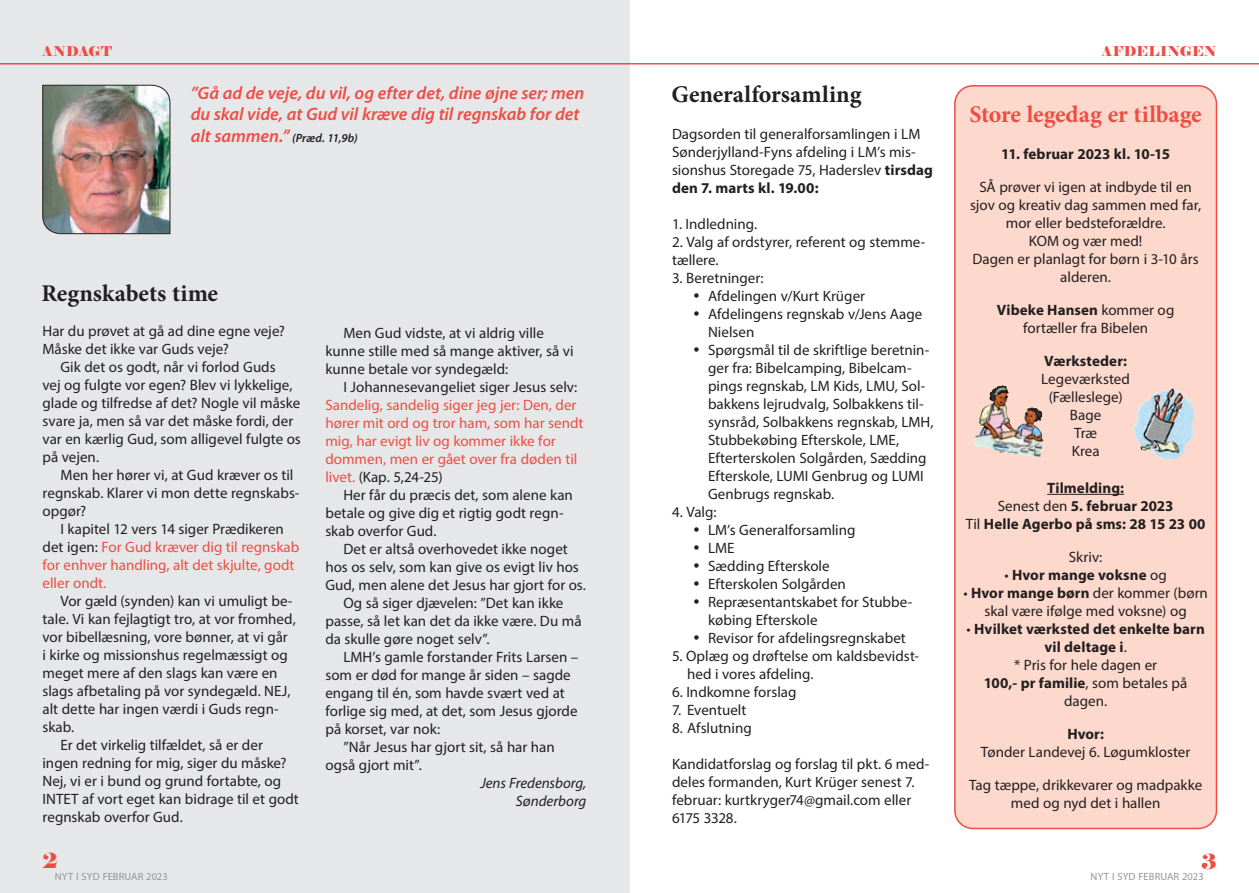
<style>
.page{position:relative;width:1259px;height:893px;background:#fff}
.page>*{position:absolute;margin:0;border:0;box-sizing:border-box;transform-origin:0 0}
.A_Fremhævet_tekst_ve{font:700 24px "Minion Pro";color:#231f20}
.A_Fremhævet_tekst_ve-2{font:700 24px "Minion Pro";letter-spacing:-.01em;color:#ef4d44}
.t1{font:21px "Elephant";color:#ef4d44}
.A_Fremhævet_tekst_ve-3{font:italic 600 18px/21.6px "Myriad Pro";letter-spacing:-.005em;color:#ef4d44}
.A_Brødtekst{font:15px/18px "Myriad Pro";color:#231f20}
.A_Brødtekst_1__afsni{font:15px/18px "Myriad Pro";color:#231f20}
.A_Brødtekst-2{font:15px/18px "Myriad Pro";color:#ef4d44}
.A_Brødtekst-3{font:700 15px/18px "Myriad Pro";letter-spacing:.005em;color:#231f20;text-align:center}
.A_Brødtekst-4{font:italic 15px "Myriad Pro";color:#231f20}
.B_Toptekst_venstre{font:13.5px "Elephant";letter-spacing:.03em;color:#ef4d44}
.A_Fremhævet_tekst_ve-4{font:italic 600 12px "Myriad Pro";letter-spacing:.015em;color:#231f20}
.B_Bundtekst_højre{font:10.5px "Myriad Pro";letter-spacing:.01em;color:#939598}
.s1{font-size:18px;color:#ef4d44}
.s2{color:#231f20}
.s3{font-weight:700}
.s4{font-weight:400}
</style>
<div class="page">
<div style="left:955px;top:86px;width:261px;height:742px;background:#fcd9cc;border-radius:18px"></div>
<div style="left:954px;top:85px;width:263px;height:744px;border:2px solid #ef4d44;border-radius:18px"></div>
<div style="left:0;top:0;width:629px;height:893px;background:#e6e7e9"></div>
<img style="left:42px;top:85px;width:128px;height:149px">
<hr style="left:0;top:63px;width:1259px;height:2px;background:#ef4d44">
<hr style="left:1047px;top:494px;width:77px;height:1px;background:#231f20">
<img style="left:974px;top:385px;width:69px;height:73px">
<img style="left:1134px;top:388px;width:60px;height:72px">
<p class="B_Toptekst_venstre" style="left:43px;top:42px;width:71px">ANDAGT</p>
<p class="A_Fremhævet_tekst_ve-3" style="left:191px;top:81px;width:395px">”Gå ad de veje, du vil, og efter det, dine øjne ser; men du skal vide, at Gud vil kræve dig til regnskab for det</p>
<p class="A_Fremhævet_tekst_ve-4" style="left:191px;top:130px;width:169px"><span class="s1">alt sammen.”</span> (Præd. 11,9b)</p>
<p class="A_Fremhævet_tekst_ve" style="left:41px;top:277px;width:178px">Regnskabets time</p>
<p class="A_Brødtekst_1__afsni" style="left:43px;top:322px;width:244px">Har du prøvet at gå ad dine egne veje?<br>Måske det ikke var Guds veje?</p>
<p class="A_Brødtekst" style="left:43px;top:358px;width:260px;text-indent:18px">Gik det os godt, når vi forlod Guds<br>vej og fulgte vor egen? Blev vi lykkelige, glade og tilfredse af det? Nogle vil måske svare ja, men så var det måske fordi, der var en kærlig Gud, som alligevel fulgte os på vejen.</p>
<p class="A_Brødtekst" style="left:43px;top:466px;width:258px;text-indent:18px">Men her hører vi, at Gud kræver os til regnskab. Klarer vi mon dette regnskabs&shy;opgør?</p>
<p class="A_Brødtekst-2" style="left:43px;top:520px;width:258px;text-indent:18px"><span class="s2">I kapitel 12 vers 14 siger Prædikeren det igen:</span> For Gud kræver dig til regnskab for enhver handling, alt det skjulte, godt eller ondt.</p>
<p class="A_Brødtekst" style="left:43px;top:592px;width:255px;text-indent:18px">Vor gæld (synden) kan vi umuligt be&shy;tale. Vi kan fejlagtigt tro, at vor fromhed, vor bibellæsning, vore bønner, at vi går<br>i kirke og missionshus regelmæssigt og meget mere af den slags kan være en slags afbetaling på vor syndegæld. NEJ, alt dette har ingen værdi i Guds regn&shy;skab.</p>
<p class="A_Brødtekst" style="left:43px;top:736px;width:258px;text-indent:18px">Er det virkelig tilfældet, så er der ingen redning for mig, siger du måske?<br>Nej, vi er i bund og grund fortabte, og INTET af vort eget kan bidrage til et godt regnskab overfor Gud.</p>
<h2 class="t1" style="left:43px;top:848px;width:17px">2</h2>
<p class="B_Bundtekst_højre" style="left:55px;top:869px;width:115px">NYT I SYD FEBRUAR 2023</p>
<p class="B_Bundtekst_højre" style="left:157px;top:870px;width:12px">17</p>
<p class="A_Brødtekst" style="left:325px;top:323px;width:250px;text-indent:18px">Men Gud vidste, at vi aldrig ville kunne stille med så mange aktiver, så vi kunne betale vor syndegæld:</p>
<p class="A_Brødtekst-2" style="left:325px;top:377px;width:260px;text-indent:18px"><span class="s2">I Johannesevangeliet siger Jesus selv:<br></span>Sandelig, sandelig siger jeg jer: Den, der hører mit ord og tror ham, som har sendt mig, har evigt liv og kommer ikke for dommen, men er gået over fra døden til livet. <span class="s2">(Kap. 5,24-25)</span></p>
<p class="A_Brødtekst" style="left:325px;top:485px;width:249px;text-indent:18px">Her får du præcis det, som alene kan betale og give dig et rigtig godt regn&shy;skab overfor Gud.</p>
<p class="A_Brødtekst" style="left:325px;top:539px;width:262px;text-align:center">Det er altså overhovedet ikke noget<br>hos os selv, som kan give os evigt liv hos<br>Gud, men alene det Jesus har gjort for os.</p>
<p class="A_Brødtekst" style="left:325px;top:593px;width:258px;text-indent:18px">Og så siger djævelen: ”Det kan ikke passe, så let kan det da ikke være. Du må da skulle gøre noget selv”.</p>
<p class="A_Brødtekst" style="left:325px;top:647px;width:255px;text-indent:18px">LMH’s gamle forstander Frits Larsen – som er død for mange år siden – sagde engang til én, som havde svært ved at forlige sig med, at det, som Jesus gjorde på korset, var nok:</p>
<p class="A_Brødtekst" style="left:325px;top:737px;width:231px;text-indent:18px">”Når Jesus har gjort sit, så har han også gjort mit”.</p>
<p class="A_Brødtekst-4" style="left:480px;top:773px;width:108px">Jens Fredensborg,</p>
<p class="A_Brødtekst-4" style="left:516px;top:791px;width:72px">Sønderborg</p>
<p class="A_Fremhævet_tekst_ve" style="left:671px;top:78px;width:191px">Generalforsamling</p>
<p class="A_Brødtekst_1__afsni" style="left:672px;top:125px;width:262px">Dagsorden til generalforsamlingen i LM Sønderjylland-Fyns afdeling i LM’s mis&shy;sionshus Storegade 75, Haderslev <span class="s3">tirsdag den 7. marts kl. 19.00:</span></p>
<p class="A_Brødtekst_1__afsni" style="left:672px;top:215px;width:87px">1. Indledning.</p>
<p class="A_Brødtekst_1__afsni" style="left:672px;top:233px;width:255px">2. Valg af ordstyrer, referent og stemme&shy;tællere.</p>
<p class="A_Brødtekst_1__afsni" style="left:672px;top:269px;width:93px">3. Beretninger:</p>
<p class="A_Brødtekst_1__afsni" style="left:693px;top:287px;width:173px">• Afdelingen v/Kurt Krüger</p>
<p class="A_Brødtekst_1__afsni" style="left:693px;top:305px;width:230px">• Afdelingens regnskab v/Jens Aage</p>
<p class="A_Brødtekst_1__afsni" style="left:708px;top:323px;width:48px">Nielsen</p>
<p class="A_Brødtekst_1__afsni" style="left:693px;top:341px;width:238px">• Spørgsmål til de skriftlige beretnin-</p>
<p class="A_Brødtekst_1__afsni" style="left:708px;top:359px;width:205px">ger fra: Bibelcamping, Bibelcam-</p>
<p class="A_Brødtekst_1__afsni" style="left:708px;top:377px;width:219px">pings regnskab, LM Kids, LMU, Sol-</p>
<p class="A_Brødtekst_1__afsni" style="left:708px;top:395px;width:217px">bakkens lejrudvalg, Solbakkens til-</p>
<p class="A_Brødtekst_1__afsni" style="left:708px;top:413px;width:227px">synsråd, Solbakkens regnskab, LMH,</p>
<p class="A_Brødtekst_1__afsni" style="left:708px;top:431px;width:220px">Stubbekøbing Efterskole, LME,<br>Efterterskolen Solgården, Sædding</p>
<p class="A_Brødtekst_1__afsni" style="left:708px;top:467px;width:217px">Efterskole, LUMI Genbrug og LUMI<br>Genbrugs regnskab.</p>
<p class="A_Brødtekst_1__afsni" style="left:672px;top:503px;width:46px">4. Valg:</p>
<p class="A_Brødtekst_1__afsni" style="left:693px;top:521px;width:164px">• LM’s Generalforsamling</p>
<p class="A_Brødtekst_1__afsni" style="left:693px;top:539px;width:43px">• LME</p>
<p class="A_Brødtekst_1__afsni" style="left:693px;top:557px;width:138px">• Sædding Efterskole</p>
<p class="A_Brødtekst_1__afsni" style="left:693px;top:575px;width:154px">• Efterskolen Solgården</p>
<p class="A_Brødtekst_1__afsni" style="left:693px;top:593px;width:221px">• Repræsentantskabet for Stubbe-</p>
<p class="A_Brødtekst_1__afsni" style="left:708px;top:611px;width:111px">købing Efterskole</p>
<p class="A_Brødtekst_1__afsni" style="left:693px;top:629px;width:214px">• Revisor for afdelingsregnskabet</p>
<p class="A_Brødtekst_1__afsni" style="left:672px;top:647px;width:249px">5. Oplæg og drøftelse om kaldsbevidst-</p>
<p class="A_Brødtekst_1__afsni" style="left:687px;top:665px;width:128px">hed i vores afdeling.</p>
<p class="A_Brødtekst_1__afsni" style="left:672px;top:683px;width:126px">6. Indkomne forslag</p>
<p class="A_Brødtekst_1__afsni" style="left:672px;top:701px;width:76px">7. Eventuelt</p>
<p class="A_Brødtekst_1__afsni" style="left:672px;top:719px;width:81px">8. Afslutning</p>
<p class="A_Brødtekst" style="left:672px;top:755px;width:259px">Kandidatforslag og forslag til pkt. 6 med&shy;deles formanden, Kurt Krüger senest 7. februar: kurtkryger74@gmail.com eller 6175 3328.</p>
<p class="B_Toptekst_venstre" style="left:1102px;top:42px;width:116px">AFDELINGEN</p>
<p class="A_Fremhævet_tekst_ve-2" style="left:969px;top:97px;width:234px">Store legedag er tilbage</p>
<p class="A_Brødtekst-3" style="left:1001px;top:144px;width:170px">11. februar 2023 kl. 10-15</p>
<p class="A_Brødtekst" style="left:970px;top:178px;width:232px;text-align:center">SÅ prøver vi igen at indbyde til en sjov og kreativ dag sammen med far, mor eller bedsteforældre.</p>
<p class="A_Brødtekst" style="left:1029px;top:232px;width:115px">KOM og vær med!</p>
<p class="A_Brødtekst" style="left:972px;top:250px;width:228px;text-align:center">Dagen er planlagt for børn i 3-10 års alderen.</p>
<p class="A_Brødtekst-3" style="left:997px;top:300px;width:179px">Vibeke Hansen <span class="s4">kommer og</span></p>
<p class="A_Brødtekst" style="left:1023px;top:319px;width:127px">fortæller fra Bibelen</p>
<p class="A_Brødtekst-3" style="left:1044px;top:351px;width:84px">Værksteder:</p>
<p class="A_Brødtekst" style="left:1041px;top:370px;width:90px">Legeværksted</p>
<p class="A_Brødtekst" style="left:1048px;top:388px;width:75px">(Fælleslege)</p>
<p class="A_Brødtekst" style="left:1070px;top:406px;width:33px">Bage</p>
<p class="A_Brødtekst" style="left:1074px;top:424px;width:25px">Træ</p>
<p class="A_Brødtekst" style="left:1071px;top:442px;width:29px">Krea</p>
<p class="A_Brødtekst-3" style="left:1047px;top:478px;width:78px">Tilmelding:</p>
<p class="A_Brødtekst-3" style="left:997px;top:496px;width:177px"><span class="s4">Senest den</span> 5. februar 2023</p>
<p class="A_Brødtekst-3" style="left:965px;top:514px;width:241px"><span class="s4">Til</span> Helle Agerbo på sms: 28 15 23 00</p>
<p class="A_Brødtekst" style="left:1069px;top:548px;width:35px">Skriv:</p>
<p class="A_Brødtekst-3" style="left:1004px;top:565px;width:164px"><span class="s4">•</span> Hvor mange voksne <span class="s4">og</span></p>
<p class="A_Brødtekst" style="left:963px;top:584px;width:246px;text-align:center">• <span class="s3">Hvor mange børn</span> der kommer (børn skal være ifølge med voksne) og</p>
<p class="A_Brødtekst-3" style="left:966px;top:619px;width:240px"><span class="s4">•</span> Hvilket værksted det enkelte barn vil deltage i<span class="s4">.</span></p>
<p class="A_Brødtekst" style="left:1014px;top:656px;width:145px">* Pris for hele dagen er</p>
<p class="A_Brødtekst" style="left:984px;top:674px;width:205px;text-align:center"><span class="s3">100,- pr familie</span>, som betales på dagen.</p>
<p class="A_Brødtekst-3" style="left:1067px;top:724px;width:38px">Hvor:</p>
<p class="A_Brødtekst" style="left:981px;top:743px;width:211px">Tønder Landevej 6. Løgumkloster</p>
<p class="A_Brødtekst" style="left:969px;top:776px;width:235px;text-align:center">Tag tæppe, drikkevarer og madpakke med og nyd det i hallen</p>
<h2 class="t1" style="left:1201px;top:848px;width:17px">3</h2>
<p class="B_Bundtekst_højre" style="left:1090px;top:870px;width:115px">NYT I SYD FEBRUAR 2023</p>
</div>
